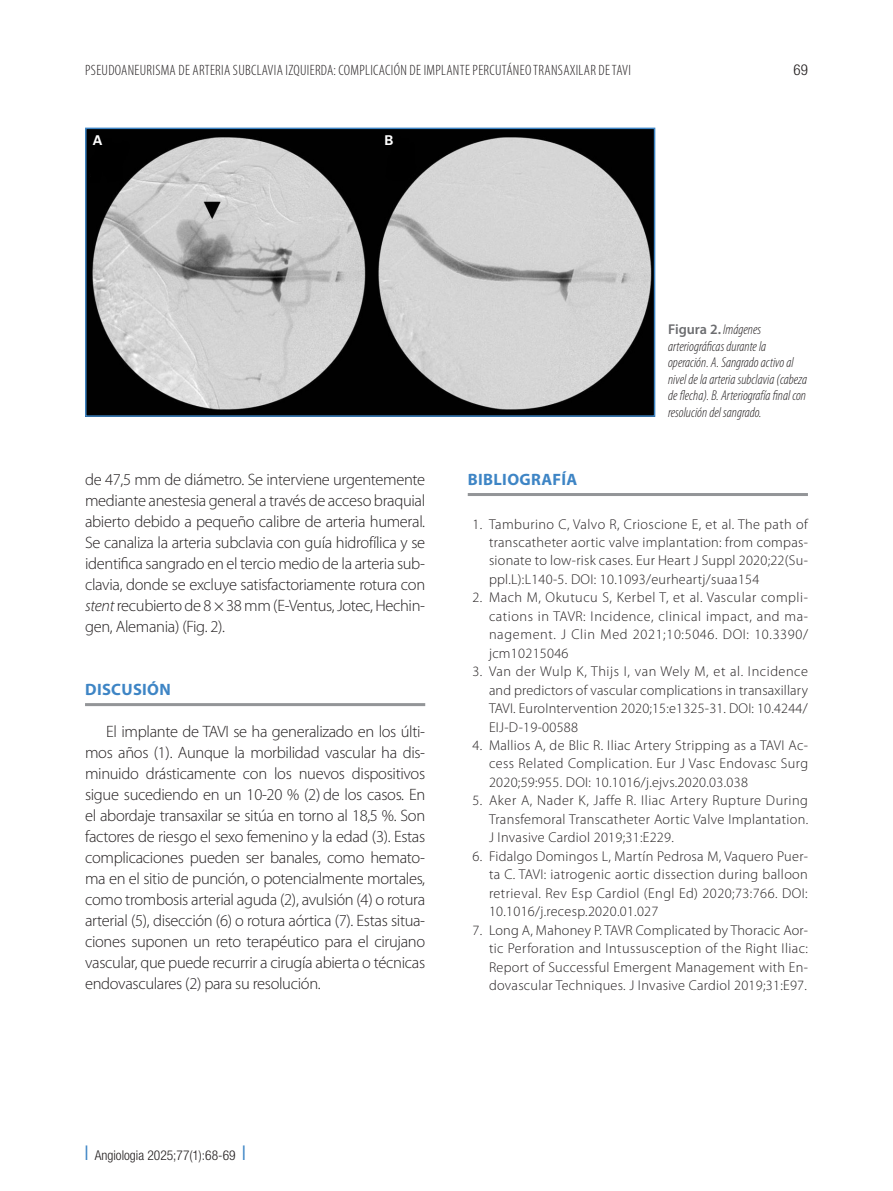
<style>
.page{position:relative;width:893px;height:1191px;background:#fff}
.page>*{position:absolute;margin:0;border:0;box-sizing:border-box;transform-origin:0 0}
.t1{font:300 16.5px/21px "Myriad Pro";letter-spacing:-.02em;color:#231f20;text-align:justify}
.Ladillo_1{font:700 16.5px "Myriad Pro";letter-spacing:.02em;color:#3e85c5}
.t2{font:300 condensed 15px "Myriad Pro";letter-spacing:.02em;color:#231f20}
.t3{font:300 condensed 15px "Helvetica Neue LT Std";color:#231f20}
.t4{font:300 14.25px/18.5px "Myriad Pro";letter-spacing:.02em;color:#231f20;text-align:justify}
.FIGURA{font:italic 300 condensed 14.25px/16.5px "Myriad Pro";color:#231f20}
.t5{font:300 condensed 13.5px "Helvetica Neue LT Std";color:#231f20}
.t6{font:700 13.5px "Univers LT Std";color:#fff}
.s1{font-style:italic}
.s2{font-weight:600;font-style:normal;font-stretch:normal;color:#6c6d70}
.s3{color:#3e85c5}
</style>
<div class="page">
<img style="left:88px;top:131px;width:564px;height:283px">
<div style="left:85px;top:128px;width:570px;height:289px;border:2px solid #3e85c5"></div>
<hr style="left:85px;top:703px;width:340px;height:3px;background:#939598">
<hr style="left:468px;top:493px;width:340px;height:3px;background:#939598">
<p class="t2" style="left:85px;top:61px;width:545px">PSEUDOANEURISMA DE ARTERIA SUBCLAVIA IZQUIERDA: COMPLICACIÓN DE IMPLANTE PERCUTÁNEO TRANSAXILAR DE TAVI</p>
<p class="t3" style="left:793px;top:61px;width:16px">69</p>
<p class="t6" style="left:93px;top:132px;width:11px">A</p>
<p class="t6" style="left:385px;top:132px;width:11px">B</p>
<p class="t1" style="left:85px;top:468px;width:342px">de 47,5 mm de diámetro. Se interviene urgentemente mediante anestesia general a través de acceso braquial abierto debido a pequeño calibre de arteria humeral.<br>Se canaliza la arteria subclavia con guía hidrofílica y se identifica sangrado en el tercio medio de la arteria sub&shy;clavia, donde se excluye satisfactoriamente rotura con <span class="s1">stent</span> recubierto de 8 × 38 mm (E-Ventus, Jotec, Hechin&shy;gen, Alemania) (Fig. 2).</p>
<p class="Ladillo_1" style="left:85px;top:678px;width:87px">DISCUSIÓN</p>
<p class="t1" style="left:85px;top:720px;width:342px;text-indent:21px">El implante de TAVI se ha generalizado en los últi&shy;mos años (1). Aunque la morbilidad vascular ha dis&shy;minuido drásticamente con los nuevos dispositivos sigue sucediendo en un 10-20 % (2) de los casos. En el abordaje transaxilar se sitúa en torno al 18,5 %. Son factores de riesgo el sexo femenino y la edad (3). Estas complicaciones pueden ser banales, como hemato&shy;ma en el sitio de punción, o potencialmente mortales, como trombosis arterial aguda (2), avulsión (4) o rotura arterial (5), disección (6) o rotura aórtica (7). Estas situa&shy;ciones suponen un reto terapéutico para el cirujano vascular, que puede recurrir a cirugía abierta o técnicas endovasculares (2) para su resolución.</p>
<p class="FIGURA" style="left:668px;top:321px;width:140px"><span class="s2">Figura 2.</span> Imágenes arteriográficas durante la operación. A. Sangrado activo al nivel de la arteria subclavia (cabeza de flecha). B. Arteriografía final con resolución del sangrado.</p>
<p class="Ladillo_1" style="left:468px;top:468px;width:111px">BIBLIOGRAFÍA</p>
<p class="t4" style="left:489px;top:514px;width:320px;text-indent:-16px">1. Tamburino C, Valvo R, Crioscione E, et al. The path of transcatheter aortic valve implantation: from compas&shy;sionate to low-risk cases. Eur Heart J Suppl 2020;22(Su&shy;ppl.L):L140-5. DOI: 10.1093/eurheartj/suaa154</p>
<p class="t4" style="left:489px;top:588px;width:321px;text-indent:-16px">2. Mach M, Okutucu S, Kerbel T, et al. Vascular compli&shy;cations in TAVR: Incidence, clinical impact, and ma&shy;nagement. J Clin Med 2021;10:5046. DOI: 10.3390/ jcm10215046</p>
<p class="t4" style="left:489px;top:662px;width:321px;text-indent:-16px">3. Van der Wulp K, Thijs I, van Wely M, et al. Incidence and predictors of vascular complications in transaxillary TAVI. EuroIntervention 2020;15:e1325-31. DOI: 10.4244/ EIJ-D-19-00588</p>
<p class="t4" style="left:489px;top:736px;width:321px;text-indent:-16px">4. Mallios A, de Blic R. Iliac Artery Stripping as a TAVI Ac&shy;cess Related Complication. Eur J Vasc Endovasc Surg 2020;59:955. DOI: 10.1016/j.ejvs.2020.03.038</p>
<p class="t4" style="left:489px;top:791px;width:321px;text-indent:-16px">5. Aker A, Nader K, Jaffe R. Iliac Artery Rupture During Transfemoral Transcatheter Aortic Valve Implantation.<br>J Invasive Cardiol 2019;31:E229.</p>
<p class="t4" style="left:489px;top:846px;width:320px;text-indent:-16px">6. Fidalgo Domingos L, Martín Pedrosa M, Vaquero Puer&shy;ta C. TAVI: iatrogenic aortic dissection during balloon retrieval. Rev Esp Cardiol (Engl Ed) 2020;73:766. DOI:<br>10.1016/j.recesp.2020.01.027</p>
<p class="t4" style="left:489px;top:920px;width:320px;text-indent:-16px">7. Long A, Mahoney P. TAVR Complicated by Thoracic Aor&shy;tic Perforation and Intussusception of the Right Iliac:<br>Report of Successful Emergent Management with En&shy;dovascular Techniques. J Invasive Cardiol 2019;31:E97.</p>
<p class="t5" style="left:85px;top:1147px;width:162px"><span class="s3">❘</span> Angiologia 2025;77(1):68-69 <span class="s3">❘</span></p>
</div>
